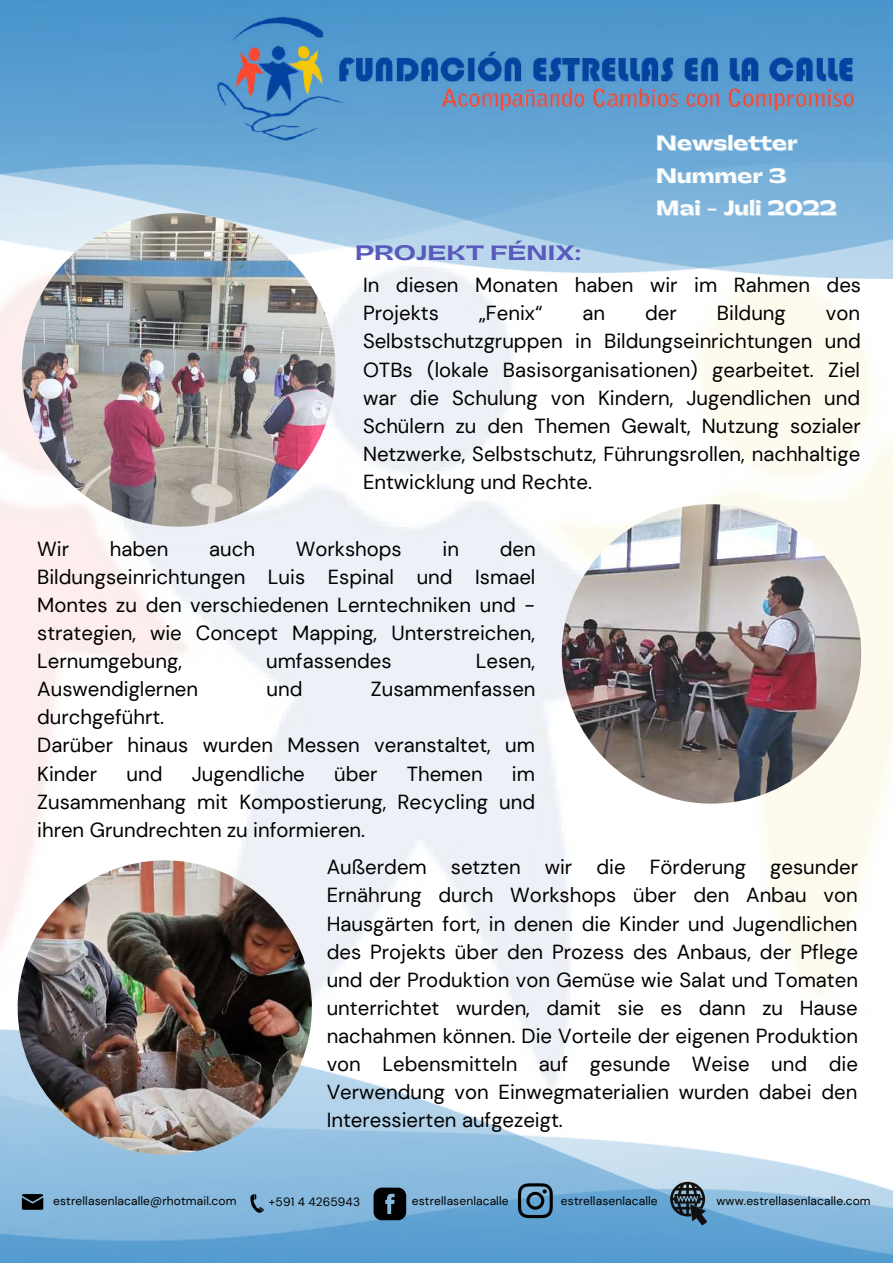
<style>
.page{position:relative;width:893px;height:1264px;background:#fff}
.page>*{position:absolute;margin:0;border:0;box-sizing:border-box;transform-origin:0 0}
.t1{font:20.4px/28px "DM Sans";color:#000;text-align:justify}
.t2{font:800 19.5px/32.5px "Gatwick";letter-spacing:.01em;color:#fff}
.t3{font:800 19.5px "Gatwick";letter-spacing:.01em;color:#595abb}
.t4{font:12px "DM Sans";letter-spacing:.01em;color:#000}
</style>
<div class="page">
<img style="left:0;top:1224px;width:892px;height:38px">
<div style="left:0;top:0;width:892px;height:89px;background:#5099cf"></div>
<svg style="left:670px;top:1224px;width:37px;height:1px"></svg>
<img style="left:203px;top:4px;width:669px;height:85px">
<img style="left:0;top:89px;width:892px;height:1135px">
<img style="left:22px;top:213px;width:313px;height:313px;border-radius:50%">
<img style="left:561px;top:504px;width:300px;height:299px;border-radius:50%">
<img style="left:18px;top:860px;width:294px;height:294px;border-radius:50%">
<p class="t3" style="left:355px;top:243px;width:227px">PROJEKT FÉNIX:</p>
<p class="t2" style="left:656px;top:127px;width:182px">Newsletter<br>Nummer 3<br>Mai - Juli 2022</p>
<p class="t1" style="left:363px;top:271px;width:499px">In diesen Monaten haben wir im Rahmen des<br>Projekts</p>
<p class="t1" style="left:479px;top:299px;width:65px">„Fenix“</p>
<p class="t1" style="left:582px;top:299px;width:24px">an</p>
<p class="t1" style="left:645px;top:299px;width:33px">der</p>
<p class="t1" style="left:717px;top:299px;width:70px">Bildung</p>
<p class="t1" style="left:363px;top:299px;width:499px;text-indent:463px">von Selbstschutzgruppen in Bildungseinrichtungen und OTBs (lokale Basisorganisationen) gearbeitet. Ziel war die Schulung von Kindern, Jugendlichen und Schülern zu den Themen Gewalt, Nutzung sozialer Netzwerke, Selbstschutz, Führungsrollen, nachhaltige Entwicklung und Rechte.</p>
<p class="t1" style="left:37px;top:534px;width:33px">Wir</p>
<p class="t1" style="left:110px;top:534px;width:60px">haben</p>
<p class="t1" style="left:209px;top:534px;width:47px">auch</p>
<p class="t1" style="left:295px;top:534px;width:108px">Workshops</p>
<p class="t1" style="left:442px;top:534px;width:18px">in</p>
<p class="t1" style="left:37px;top:534px;width:500px;text-indent:462px">den Bildungseinrichtungen Luis Espinal und Ismael Montes zu den verschiedenen Lerntechniken und - strategien, wie Concept Mapping, Unterstreichen, Lernumgebung,</p>
<p class="t1" style="left:266px;top:647px;width:127px">umfassendes</p>
<p class="t1" style="left:476px;top:647px;width:61px">Lesen,</p>
<p class="t1" style="left:37px;top:675px;width:162px">Auswendiglernen</p>
<p class="t1" style="left:266px;top:675px;width:38px">und</p>
<p class="t1" style="left:371px;top:675px;width:166px">Zusammenfassen</p>
<p class="t1" style="left:37px;top:703px;width:499px;text-align:left">durchgeführt.<br>Darüber hinaus wurden Messen veranstaltet, um<br>Kinder</p>
<p class="t1" style="left:37px;top:759px;width:499px;text-indent:474px">im Zusammenhang mit Kompostierung, Recycling und ihren Grundrechten zu informieren.</p>
<p class="t1" style="left:326px;top:853px;width:533px">Außerdem setzten wir die Förderung gesunder Ernährung durch Workshops über den Anbau von Hausgärten fort, in denen die Kinder und Jugendlichen des Projekts über den Prozess des Anbaus, der Pflege und der Produktion von Gemüse wie Salat und Tomaten unterrichtet wurden, damit sie es dann zu Hause nachahmen können. Die Vorteile der eigenen Produktion von Lebensmitteln auf gesunde Weise und die Verwendung von Einwegmaterialien wurden dabei den Interessierten aufgezeigt.</p>
<p class="t1" style="left:126px;top:759px;width:38px">und</p>
<p class="t1" style="left:192px;top:759px;width:115px">Jugendliche</p>
<p class="t1" style="left:334px;top:759px;width:45px">über</p>
<p class="t1" style="left:406px;top:759px;width:77px">Themen</p>
<p class="t4" style="left:53px;top:1193px;width:185px">estrellasenlacalle@rhotmail.com</p>
<p class="t4" style="left:268px;top:1194px;width:93px">+591 4 4265943</p>
<p class="t4" style="left:412px;top:1193px;width:98px">estrellasenlacalle</p>
<p class="t4" style="left:561px;top:1193px;width:98px">estrellasenlacalle</p>
<p class="t4" style="left:716px;top:1193px;width:156px">www.estrellasenlacalle.com</p>
</div>
